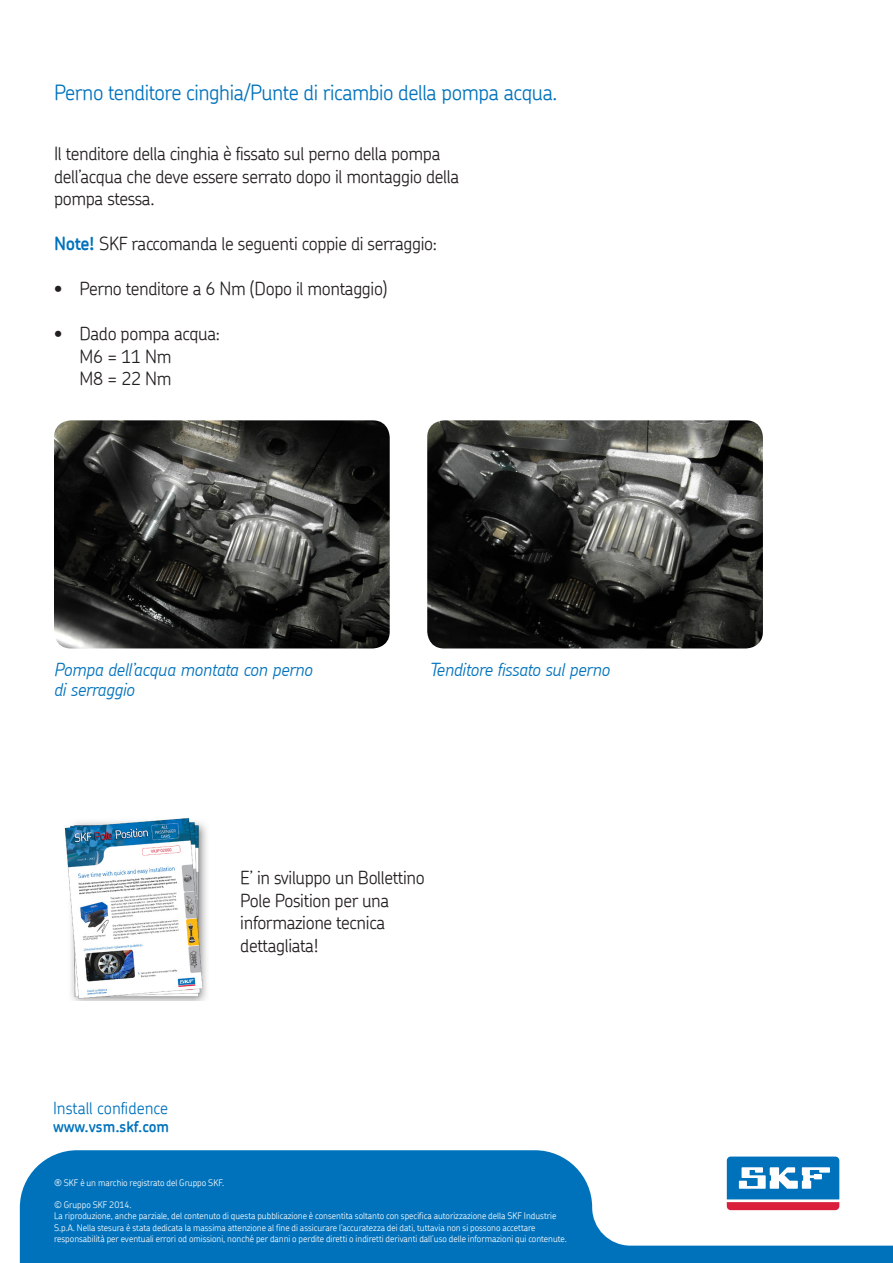
<style>
.page{position:relative;width:893px;height:1263px;background:#fff}
.page>*{position:absolute;margin:0;border:0;box-sizing:border-box;transform-origin:0 0}
.ai_body{font:300 21px "SKF Chevin";letter-spacing:-.02em;color:#0072bc}
.ai_body-2{font:300 18px/22.5px "SKF Chevin";letter-spacing:-.02em;color:#231f20}
.ai_body-3{font:italic 300 18px/19.5px "SKF Chevin";letter-spacing:-.02em;color:#0072bc}
.t1{font:300 16.5px "SKF Chevin";color:#0072bc}
.t2{font:600 15px "SKF Chevin";color:#0072bc}
.ap_footer_page{font:500 13.5px "SKF Chevin";color:#fff}
.t3{font:300 9px/11.2px "SKF Chevin";color:#fff}
.s1{font-weight:600;color:#0072bc}
</style>
<div class="page">
<img style="left:54px;top:420px;width:336px;height:228px">
<img style="left:427px;top:420px;width:336px;height:228px">
<img style="left:64px;top:818px;width:143px;height:183px">
<svg style="left:20px;top:1150px;width:873px;height:113px;fill:#0072bc"></svg>
<svg style="left:724px;top:1154px;width:118px;height:59px"></svg>
<svg style="left:727px;top:1156px;width:112px;height:54px"></svg>
<p class="ai_body" style="left:54px;top:79px;width:505px">Perno tenditore cinghia/Punte di ricambio della pompa acqua.</p>
<p class="ai_body-2" style="left:54px;top:142px;width:407px">Il tenditore della cinghia è fissato sul perno della pompa dell’acqua che deve essere serrato dopo il montaggio della pompa stessa.</p>
<p class="ai_body-2" style="left:54px;top:232px;width:385px"><span class="s1">Note!</span> SKF raccomanda le seguenti coppie di serraggio:</p>
<p class="ai_body-2" style="left:54px;top:277px;width:335px">• Perno tenditore a 6 Nm (Dopo il montaggio)</p>
<p class="ai_body-2" style="left:54px;top:322px;width:168px">• Dado pompa acqua:</p>
<p class="ai_body-2" style="left:80px;top:345px;width:94px">M6 = 11 Nm</p>
<p class="ai_body-2" style="left:80px;top:367px;width:94px">M8 = 22 Nm</p>
<p class="ai_body-3" style="left:54px;top:660px;width:260px">Pompa dell’acqua montata con perno di serraggio</p>
<p class="ai_body-3" style="left:430px;top:660px;width:182px">Tenditore fissato sul perno</p>
<p class="t1" style="left:53px;top:1098px;width:117px">Install confidence</p>
<p class="t2" style="left:53px;top:1117px;width:118px">www.vsm.skf.com</p>
<p class="ai_body-2" style="left:240px;top:866px;width:186px">E’ in sviluppo un Bollettino<br>Pole Position per una informazione tecnica dettagliata!</p>
<p class="t3" style="left:54px;top:1177px;width:172px">® SKF è un marchio registrato del Gruppo SKF.</p>
<p class="t3" style="left:54px;top:1199px;width:79px">© Gruppo SKF 2014.</p>
<p class="t3" style="left:54px;top:1210px;width:514px">La riproduzione, anche parziale, del contenuto di questa pubblicazione è consentita soltanto con specifica autorizzazione della SKF Industrie<br>S.p.A. Nella stesura è stata dedicata la massima attenzione al fine di assicurare l’accuratezza dei dati, tuttavia non si possono accettare responsabilità per eventuali errori od omissioni, nonché per danni o perdite diretti o indiretti derivanti dall’uso delle informazioni qui contenute.</p>
<p class="ap_footer_page" style="left:55px;top:1226px;width:118px">2 I Install confidence</p>
</div>
